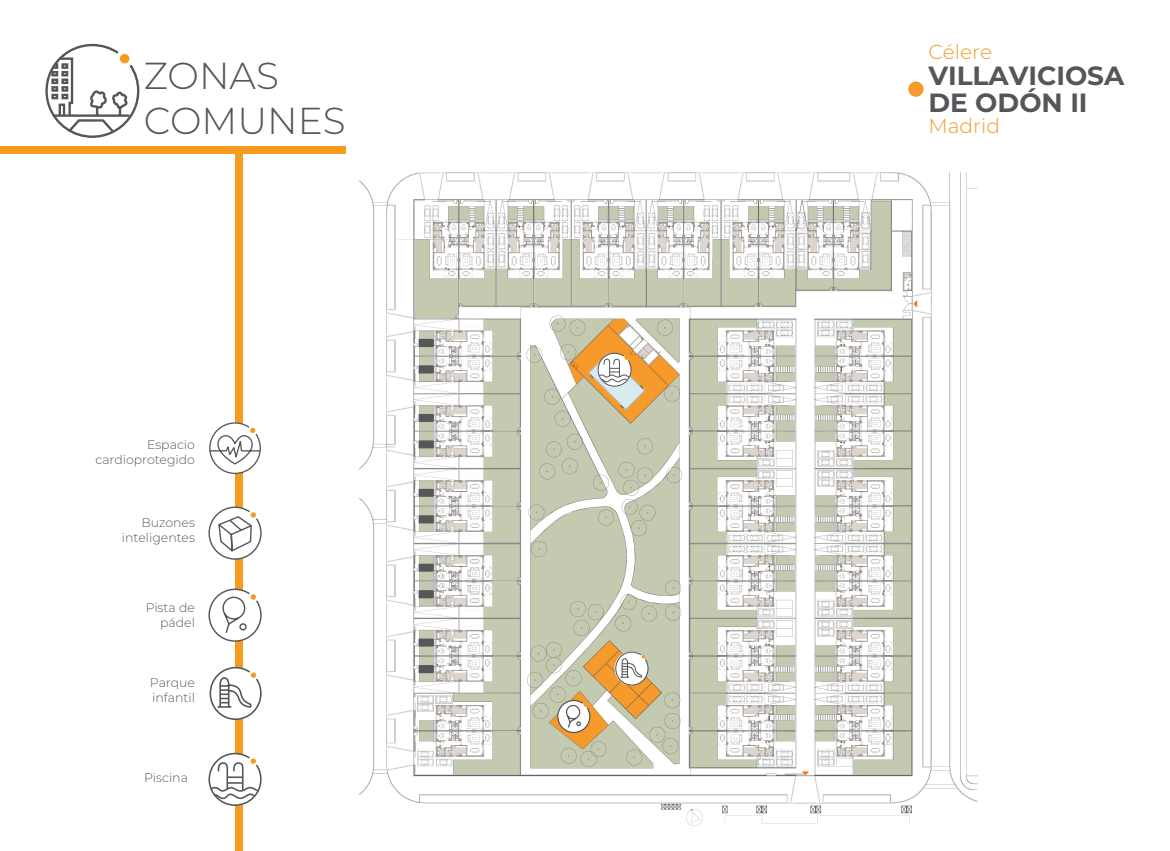
<style>
.page{position:relative;width:1170px;height:851px;background:#fff}
.page>*{position:absolute;margin:0;border:0;box-sizing:border-box;transform-origin:0 0}
.t1{font:300 37.5px "Montserrat";color:#55565a}
.t2{font:700 26.38px/27.2px "Montserrat";color:#55565a}
.t3{font:300 20.25px "Montserrat";color:#f59a2b}
.t4{font:300 12.5px/15px "Montserrat";color:#5a595c;text-align:right}
</style>
<div class="page">
<img style="left:195px;top:153px;width:783px;height:697px">
<svg style="left:614px;top:651px;width:35px;height:35px"></svg>
<svg style="left:597px;top:352px;width:35px;height:35px"></svg>
<svg style="left:556px;top:699px;width:35px;height:34px"></svg>
<svg style="left:44px;top:43px;width:94px;height:111px"></svg>
<svg style="left:120px;top:54px;width:9px;height:9px"></svg>
<svg style="left:50px;top:56px;width:82px;height:78px"></svg>
<div style="left:0;top:146px;width:345px;height:7px;background:#f59c21"></div>
<div style="left:235px;top:146px;width:7px;height:704px;background:#f59c21"></div>
<div style="left:908px;top:81px;width:15px;height:16px;background:#f59a2b;border-radius:50%"></div>
<svg style="left:209px;top:666px;width:53px;height:54px"></svg>
<svg style="left:208px;top:751px;width:54px;height:55px"></svg>
<svg style="left:208px;top:587px;width:54px;height:55px"></svg>
<svg style="left:208px;top:505px;width:54px;height:55px"></svg>
<svg style="left:208px;top:421px;width:54px;height:53px"></svg>
<p class="t1" style="left:144px;top:50px;width:137px">ZONAS</p>
<p class="t1" style="left:144px;top:95px;width:203px">COMUNES</p>
<p class="t4" style="left:147px;top:436px;width:49px">Espacio</p>
<p class="t4" style="left:95px;top:451px;width:101px">cardioprotegido</p>
<p class="t4" style="left:122px;top:514px;width:74px">Buzones inteligentes</p>
<p class="t4" style="left:146px;top:599px;width:51px">Pista de</p>
<p class="t4" style="left:160px;top:614px;width:36px">pádel</p>
<p class="t4" style="left:150px;top:674px;width:47px">Parque</p>
<p class="t4" style="left:152px;top:689px;width:44px">infantil</p>
<p class="t4" style="left:144px;top:769px;width:45px">Piscina</p>
<h3 class="t3" style="left:928px;top:38px;width:65px">Célere</h3>
<h2 class="t2" style="left:928px;top:61px;width:197px">VILLAVICIOSA<br>DE ODÓN II</h2>
<h3 class="t3" style="left:928px;top:112px;width:73px">Madrid</h3>
</div>
